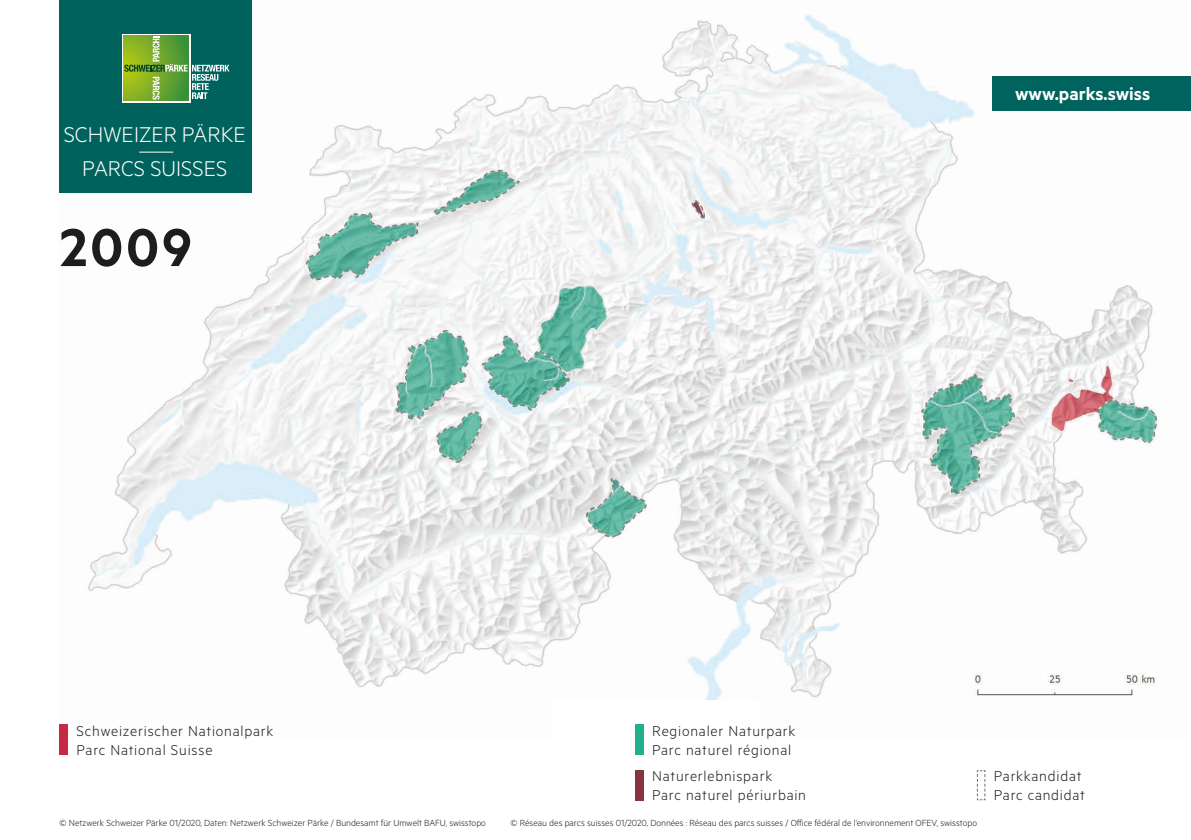
<style>
.page{position:relative;width:1191px;height:840px;background:#fff}
.page>*{position:absolute;margin:0;border:0;box-sizing:border-box;transform-origin:0 0}
.t1{font:600 60px "Metric";color:#1d1d1b}
.t2{font:300 24px/34.2px "Metric";color:#fff;text-align:center}
.t3{font:600 20px "Metric";color:#fff}
.t4{font:300 16px/19.2px "Metric";letter-spacing:.05em;color:#1d1d1b}
.t5{font:300 10px "Metric";color:#1d1d1b}
</style>
<div class="page">
<img style="left:88px;top:15px;width:1103px;height:685px">
<div style="left:635px;top:769px;width:8px;height:30px;background:#853542"></div>
<svg style="left:976px;top:770px;width:10px;height:30px"></svg>
<div style="left:635px;top:724px;width:8px;height:30px;background:#22af8e"></div>
<div style="left:60px;top:724px;width:8px;height:30px;background:#c72a46"></div>
<div style="left:60px;top:0;width:192px;height:193px;background:#00625c"></div>
<hr style="left:139px;top:151px;width:34px;height:1px;background:#fff">
<div style="left:122px;top:34px;width:68px;height:68px;background:#fff"></div>
<svg style="left:123px;top:35px;width:66px;height:66px"></svg>
<svg style="left:124px;top:37px;width:105px;height:63px"></svg>
<div style="left:992px;top:76px;width:199px;height:34px;background:#01635d"></div>
<h2 class="t2" style="left:64px;top:116px;width:183px">SCHWEIZER PÄRKE<br>PARCS SUISSES</h2>
<h1 class="t1" style="left:60px;top:211px;width:134px">2009</h1>
<h3 class="t4" style="left:77px;top:719px;width:198px">Schweizerischer Nationalpark<br>Parc National Suisse</h3>
<h3 class="t3" style="left:1015px;top:82px;width:136px">www.parks.swiss</h3>
<h3 class="t4" style="left:652px;top:720px;width:145px">Regionaler Naturpark<br>Parc naturel régional</h3>
<h3 class="t4" style="left:652px;top:765px;width:155px">Naturerlebnispark<br>Parc naturel périurbain</h3>
<h3 class="t4" style="left:994px;top:765px;width:92px">Parkkandidat<br>Parc candidat</h3>
<p class="t5" style="left:60px;top:816px;width:428px">© Netzwerk Schweizer Pärke 01/2020, Daten: Netzwerk Schweizer Pärke / Bundesamt für Umwelt BAFU, swisstopo</p>
<p class="t5" style="left:510px;top:816px;width:468px">© Réseau des parcs suisses 01/2020, Données : Réseau des parcs suisses / Office fédéral de l‘environnement OFEV, swisstopo</p>
</div>
